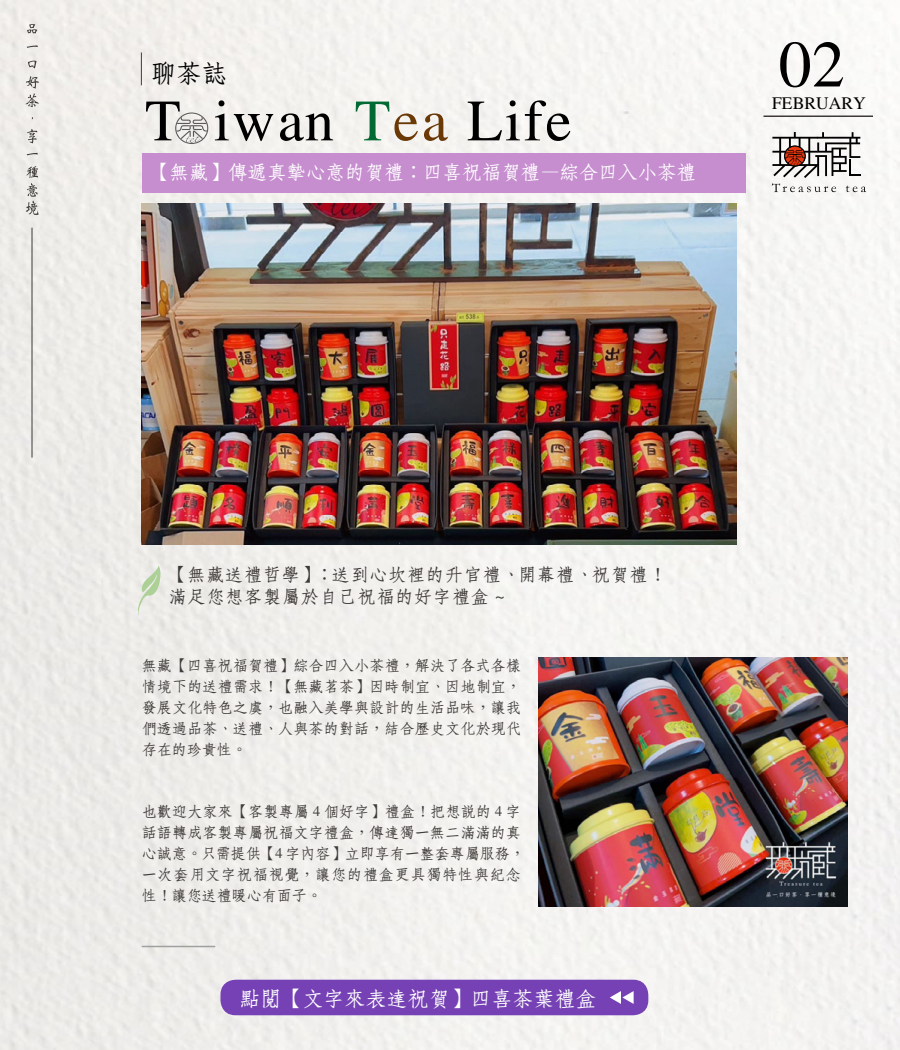
<style>
.page{position:relative;width:900px;height:1050px;background:#fff}
.page>*{position:absolute;margin:0;border:0;box-sizing:border-box;transform-origin:0 0}
.t1{font:67.5px "DATF5";color:#000}
.t2{font:60px "DATF5";letter-spacing:.035em;color:#000}
.t3{font:25.5px "DATF5";color:#000}
.t4{font:21px "DATF5";color:#fff}
.t5{font:19.5px "DATF5";color:#fff}
.t6{font:18px/21.6px "DATF5";letter-spacing:.05em;color:#3e3a39}
.t7{font:18px "DATF5";color:#000}
.t8{font:15px/21px "DATF5";letter-spacing:.015em;color:#3e3a39}
.s1{color:#006934}
.s2{color:#6a3906}
</style>
<div class="page">
<img style="left:0;top:0;width:900px;height:1050px">
<svg style="left:27px;top:24px;width:10px;height:9px"></svg>
<svg style="left:27px;top:45px;width:11px;height:3px"></svg>
<svg style="left:28px;top:61px;width:9px;height:7px"></svg>
<svg style="left:25px;top:76px;width:14px;height:31px"></svg>
<svg style="left:27px;top:129px;width:10px;height:14px"></svg>
<svg style="left:27px;top:153px;width:11px;height:2px"></svg>
<svg style="left:26px;top:166px;width:13px;height:49px"></svg>
<hr style="left:32px;top:228px;width:1px;height:230px;background:#3e3a39">
<hr style="left:141px;top:52px;width:1px;height:33px;background:#3e3a39">
<svg style="left:175px;top:113px;width:33px;height:31px"></svg>
<div style="left:142px;top:153px;width:604px;height:39px;background:#c68ecf"></div>
<img style="left:142px;top:204px;width:594px;height:340px">
<hr style="left:764px;top:116px;width:109px;height:1px;background:#3e3a39">
<svg style="left:772px;top:132px;width:94px;height:60px"></svg>
<svg style="left:137px;top:566px;width:25px;height:50px"></svg>
<hr style="left:142px;top:946px;width:73px;height:1px;background:#9fa0a0">
<div style="left:220px;top:980px;width:428px;height:35px;background:#7541b4;border-radius:15px"></div>
<svg style="left:610px;top:991px;width:24px;height:13px"></svg>
<img style="left:538px;top:658px;width:310px;height:248px">
<h3 class="t3" style="left:151px;top:61px;width:78px">聊茶誌</h3>
<h2 class="t2" style="left:144px;top:92px;width:428px">T iwan <span class="s1">T</span><span class="s2">ea</span> Life</h2>
<h3 class="t5" style="left:150px;top:162px;width:547px">【無藏】傳遞真摯心意的賀禮：四喜祝福賀禮—綜合四入小茶禮</h3>
<h1 class="t1" style="left:777px;top:32px;width:67px">02</h1>
<p class="t7" style="left:772px;top:95px;width:95px">FEBRUARY</p>
<p class="t6" style="left:169px;top:564px;width:499px">【無藏送禮哲學】：送到心坎裡的升官禮、開幕禮、祝賀禮！滿足您想客製屬於自己祝福的好字禮盒 ~</p>
<p class="t8" style="left:142px;top:655px;width:381px;text-align:justify">無藏【四喜祝福賀禮】綜合四入小茶禮，解決了各式各樣情境下的送禮需求！【無藏茗茶】因時制宜、因地制宜，發展文化特色之虞，也融入美學與設計的生活品味，讓我們透過品茶、送禮、人與茶的對話，結合歷史文化於現代存在的珍貴性。</p>
<p class="t8" style="left:142px;top:801px;width:385px">也歡迎大家來【客製專屬 4 個好字】禮盒！把想說的 4 字話語轉成客製專屬祝福文字禮盒，傳達獨一無二滿滿的真心誠意。只需提供【4 字內容】立即享有一整套專屬服務，一次套用文字祝福視覺，讓您的禮盒更具獨特性與紀念性！讓您送禮暖心有面子。</p>
<h3 class="t4" style="left:239px;top:988px;width:358px">點閱【文字來表達祝賀】四喜茶葉禮盒</h3>
</div>
